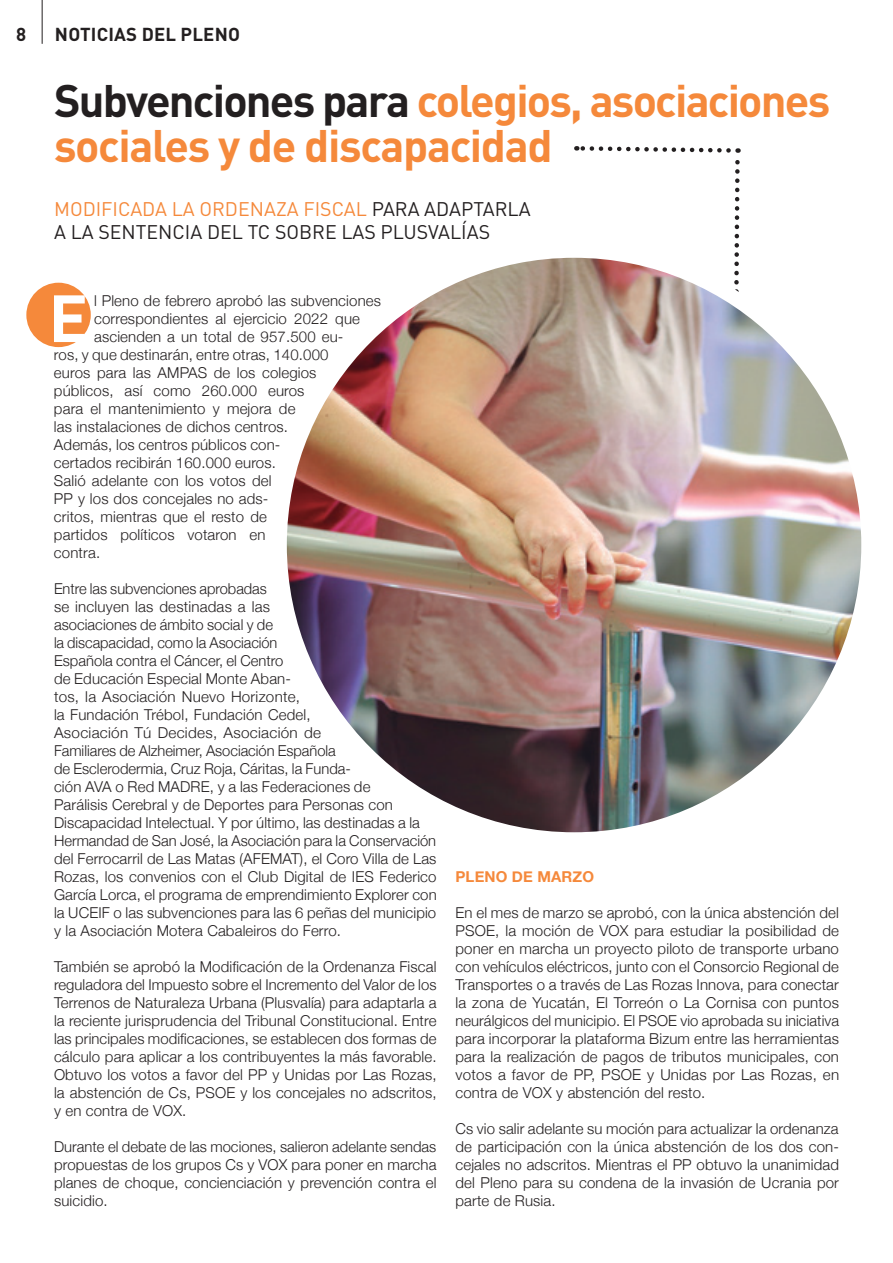
<style>
.page{position:relative;width:893px;height:1263px;background:#fff}
.page>*{position:absolute;margin:0;border:0;box-sizing:border-box;transform-origin:0 0}
.t1{font:700 65.55px "DINOT";color:#fff}
.t2{font:700 45px/45px "DINOT";letter-spacing:-.04em;color:#f5893b}
.t3{font:19.5px/23.4px "DINOT";color:#231f20}
.t4{font:700 18.6px "DINOT";letter-spacing:.01em;color:#231f20}
.t5{font:300 15px/18px "Helvetica Neue";letter-spacing:.01em;color:#231f20;text-align:justify}
.t6{font:700 15px "Helvetica Neue";letter-spacing:.01em;color:#f5893b}
.s1{color:#231f20}
.s2{color:#f5893b}
</style>
<div class="page">
<hr style="left:42px;top:0;width:1px;height:44px;background:#231f20">
<div style="left:26px;top:283px;width:65px;height:64px;background:#f5893b;border-radius:50%"></div>
<svg style="left:576px;top:146px;width:165px;height:146px"></svg>
<img style="left:279px;top:250px;width:590px;height:590px;border-radius:295px">
<div style="left:272px;top:243px;width:604px;height:604px;border:15px solid #fff;border-radius:50%"></div>
<p class="t4" style="left:16px;top:22px;width:12px">8</p>
<p class="t4" style="left:55px;top:22px;width:186px">NOTICIAS DEL PLENO</p>
<h2 class="t2" style="left:54px;top:77px;width:778px"><span class="s1">Subvenciones para</span> colegios, asociaciones sociales y de discapacidad</h2>
<h3 class="t3" style="left:54px;top:197px;width:478px"><span class="s2">MODIFICADA LA ORDENAZA FISCAL</span> PARA ADAPTARLA<br>A LA SENTENCIA DEL TC SOBRE LAS PLUSVALÍAS</h3>
<h1 class="t1" style="left:49px;top:275px;width:41px">E</h1>
<p class="t5" style="left:94px;top:291px;width:288px">l Pleno de febrero aprobó las subvenciones</p>
<p class="t5" style="left:94px;top:309px;width:267px">correspondientes al ejercicio 2022 que</p>
<p class="t5" style="left:94px;top:327px;width:251px">ascienden a un total de 957.500 eu-</p>
<p class="t5" style="left:54px;top:345px;width:276px">ros, y que destinarán, entre otras, 140.000</p>
<p class="t5" style="left:54px;top:363px;width:264px">euros para las AMPAS de los colegios</p>
<p class="t5" style="left:54px;top:381px;width:252px">públicos, así como 260.000 euros</p>
<p class="t5" style="left:54px;top:399px;width:243px">para el mantenimiento y mejora de</p>
<p class="t5" style="left:54px;top:417px;width:236px">las instalaciones de dichos centros.</p>
<p class="t5" style="left:54px;top:435px;width:228px">Además, los centros públicos con-</p>
<p class="t5" style="left:54px;top:453px;width:223px">certados recibirán 160.000 euros.</p>
<p class="t5" style="left:54px;top:471px;width:219px">Salió adelante con los votos del</p>
<p class="t5" style="left:54px;top:489px;width:216px">PP y los dos concejales no ads-</p>
<p class="t5" style="left:54px;top:507px;width:215px">critos, mientras que el resto de</p>
<p class="t5" style="left:54px;top:525px;width:213px">partidos políticos votaron en</p>
<p class="t5" style="left:54px;top:543px;width:48px">contra.</p>
<p class="t5" style="left:54px;top:579px;width:384px;text-align:left">Entre las subvenciones aprobadas<br>se incluyen las destinadas a las<br>asociaciones de ámbito social y de<br>la discapacidad, como la Asociación<br>Española contra el Cáncer, el Centro<br>de Educación Especial Monte Aban-<br>tos, la Asociación Nuevo Horizonte,<br>la Fundación Trébol, Fundación Cedel,<br>Asociación Tú Decides, Asociación de<br>Familiares de Alzheimer, Asociación Española<br>de Esclerodermia, Cruz Roja, Cáritas, la Funda-<br>ción AVA o Red MADRE, y a las Federaciones de<br>Parálisis Cerebral y de Deportes para Personas con Discapacidad Intelectual. Y por último, las destinadas a la Hermandad de San José, la Asociación para la Conservación del Ferrocarril de Las Matas (AFEMAT), el Coro Villa de Las Rozas, los convenios con el Club Digital de IES Federico García Lorca, el programa de emprendimiento Explorer con la UCEIF o las subvenciones para las 6 peñas del municipio y la Asociación Motera Cabaleiros do Ferro.</p>
<p class="t5" style="left:54px;top:957px;width:384px">También se aprobó la Modificación de la Ordenanza Fiscal reguladora del Impuesto sobre el Incremento del Valor de los Terrenos de Naturaleza Urbana (Plusvalía) para adaptarla a la reciente jurisprudencia del Tribunal Constitucional. Entre las principales modificaciones, se establecen dos formas de cálculo para aplicar a los contribuyentes la más favorable.<br>Obtuvo los votos a favor del PP y Unidas por Las Rozas, la abstención de Cs, PSOE y los concejales no adscritos, y en contra de VOX.</p>
<p class="t5" style="left:54px;top:1137px;width:384px">Durante el debate de las mociones, salieron adelante sendas propuestas de los grupos Cs y VOX para poner en marcha planes de choque, concienciación y prevención contra el suicidio.</p>
<p class="t6" style="left:455px;top:865px;width:140px">PLENO DE MARZO</p>
<p class="t5" style="left:455px;top:903px;width:385px">En el mes de marzo se aprobó, con la única abstención del PSOE, la moción de VOX para estudiar la posibilidad de poner en marcha un proyecto piloto de transporte urbano con vehículos eléctricos, junto con el Consorcio Regional de Transportes o a través de Las Rozas Innova, para conectar la zona de Yucatán, El Torreón o La Cornisa con puntos neurálgicos del municipio. El PSOE vio aprobada su iniciativa para incorporar la plataforma Bizum entre las herramientas para la realización de pagos de tributos municipales, con votos a favor de PP, PSOE y Unidas por Las Rozas, en contra de VOX y abstención del resto.</p>
<p class="t5" style="left:455px;top:1119px;width:385px">Cs vio salir adelante su moción para actualizar la ordenanza de participación con la única abstención de los dos con&shy;cejales no adscritos. Mientras el PP obtuvo la unanimidad del Pleno para su condena de la invasión de Ucrania por parte de Rusia.</p>
</div>
